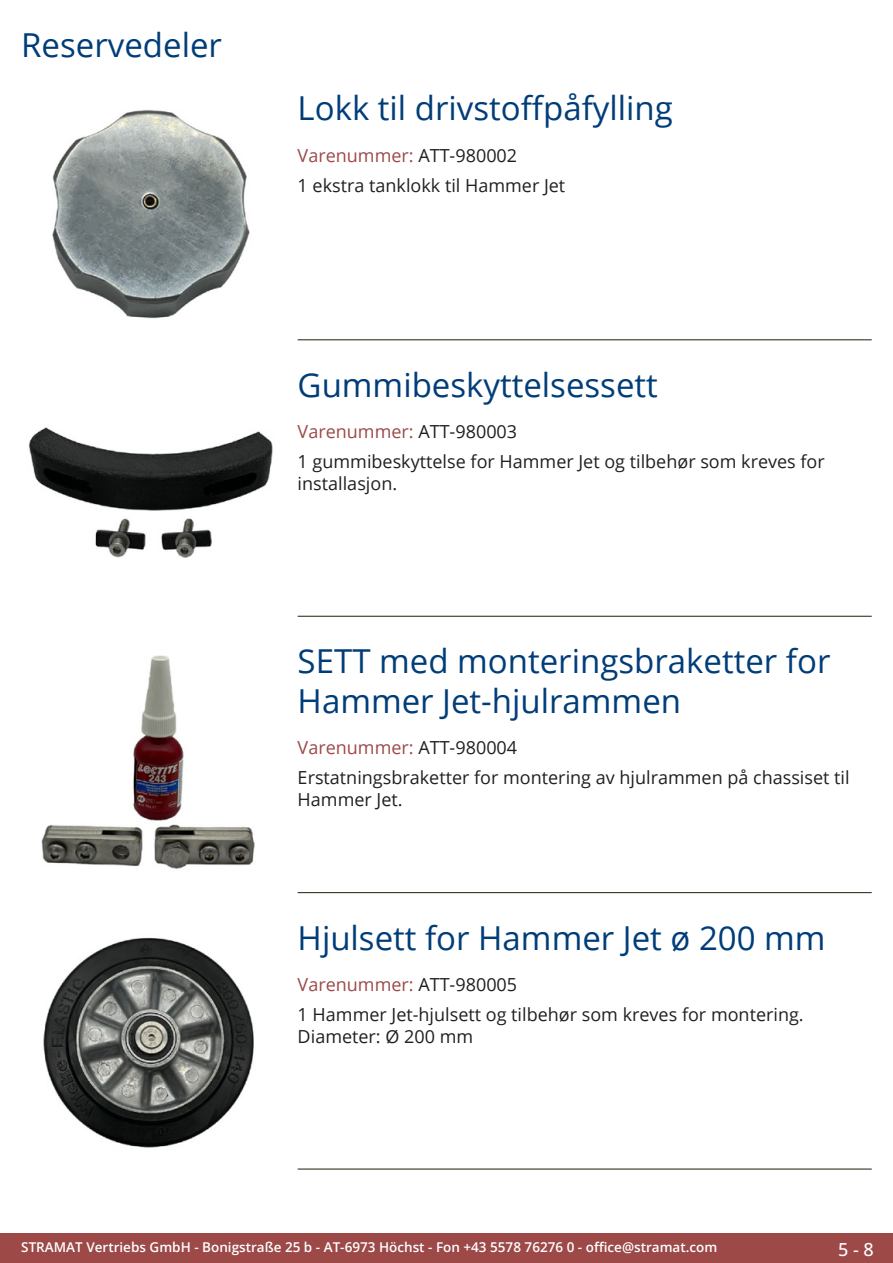
<style>
.page{position:relative;width:893px;height:1263px;background:#fff}
.page>*{position:absolute;margin:0;border:0;box-sizing:border-box;transform-origin:0 0}
.Produkttitel{font:33px/39.6px "Open Sans";color:#003d78}
.RastTitel{font:33px "Open Sans";color:#003d78}
.Beschreibung_Text{font:18px/21.6px "Open Sans";color:#231f20}
.TechDaten_Überschrif{font:18px "Open Sans";color:#9c4948}
.t1{font:500 18px "Open Sans";color:#fff}
.t2{font:600 13.5px "Open Sans";color:#fff}
.s1{color:#231f20}
</style>
<div class="page">
<div style="left:0;top:1233px;width:893px;height:30px;background:#9c4948"></div>
<hr style="left:298px;top:340px;width:574px;height:1px;background:#201d08">
<hr style="left:298px;top:616px;width:574px;height:1px;background:#201d08">
<hr style="left:298px;top:892px;width:574px;height:1px;background:#201d08">
<hr style="left:298px;top:1169px;width:574px;height:1px;background:#201d08">
<img style="left:52px;top:109px;width:198px;height:210px">
<img style="left:28px;top:427px;width:245px;height:131px">
<img style="left:41px;top:655px;width:214px;height:214px">
<img style="left:43px;top:937px;width:211px;height:211px">
<p class="RastTitel" style="left:21px;top:22px;width:202px">Reservedeler</p>
<p class="Produkttitel" style="left:298px;top:88px;width:377px">Lokk til drivstoffpåfylling</p>
<p class="TechDaten_Überschrif" style="left:298px;top:143px;width:221px">Varenummer: <span class="s1">ATT-980002</span></p>
<p class="Beschreibung_Text" style="left:298px;top:174px;width:269px">1 ekstra tanklokk til Hammer Jet</p>
<p class="Produkttitel" style="left:298px;top:364px;width:362px">Gummibeskyttelsessett</p>
<p class="TechDaten_Überschrif" style="left:298px;top:420px;width:221px">Varenummer: <span class="s1">ATT-980003</span></p>
<p class="Beschreibung_Text" style="left:298px;top:450px;width:529px">1 gummibeskyttelse for Hammer Jet og tilbehør som kreves for installasjon.</p>
<p class="Produkttitel" style="left:298px;top:640px;width:534px">SETT med monteringsbraketter for<br>Hammer Jet-hjulrammen</p>
<p class="TechDaten_Überschrif" style="left:298px;top:735px;width:221px">Varenummer: <span class="s1">ATT-980004</span></p>
<p class="Beschreibung_Text" style="left:298px;top:766px;width:553px">Erstatningsbraketter for montering av hjulrammen på chassiset til<br>Hammer Jet.</p>
<p class="Produkttitel" style="left:298px;top:917px;width:529px">Hjulsett for Hammer Jet ø 200 mm</p>
<p class="TechDaten_Überschrif" style="left:298px;top:972px;width:221px">Varenummer: <span class="s1">ATT-980005</span></p>
<p class="Beschreibung_Text" style="left:298px;top:1003px;width:508px">1 Hammer Jet-hjulsett og tilbehør som kreves for montering.<br>Diameter: Ø 200 mm</p>
<p class="t2" style="left:21px;top:1238px;width:698px">STRAMAT Vertriebs GmbH - Bonigstraße 25 b - AT-6973 Höchst - Fon +43 5578 76276 0 - office@stramat.com</p>
<p class="t1" style="left:838px;top:1237px;width:37px">5 - 8</p>
</div>
